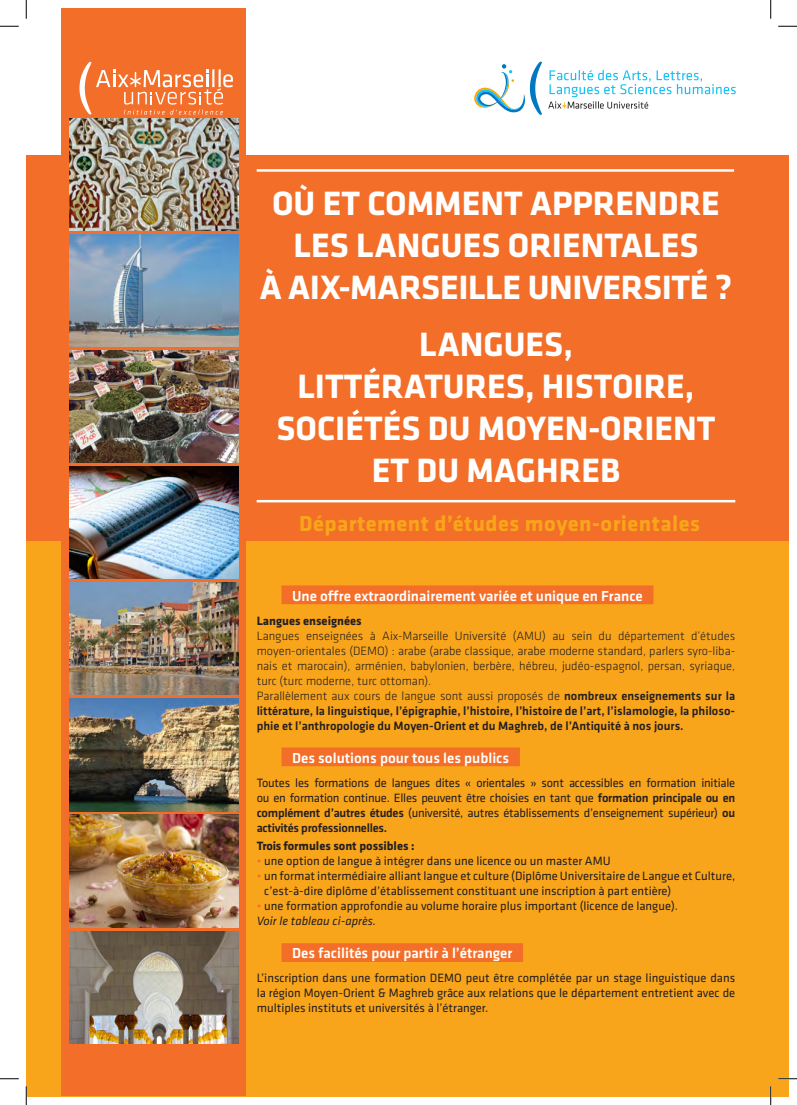
<style>
.page{position:relative;width:797px;height:1105px;background:#fff}
.page>*{position:absolute;margin:0;border:0;box-sizing:border-box;transform-origin:0 0}
.t1{font:700 35px/42px "Klavika Basic";color:#fff;text-align:center}
.t2{font:700 22.5px "Klavika Basic";letter-spacing:.02em;color:#f9a51b}
.t3{font:500 15px "Klavika Basic";color:#fff}
.t4{font:12.5px/15px "Klavika Basic";color:#231f20;text-align:justify}
.t5{font:300 12.5px/15px "Klavika Basic";color:#231f20;text-align:justify}
.t6{font:500 12.5px/15px "Klavika Basic";color:#231f20;text-align:justify}
.t7{font:700 12.5px "Klavika Basic";color:#231f20}
.t8{font:italic 12.5px "Klavika Basic";color:#231f20}
.s1{font-weight:300}
.s2{font-weight:500}
.s3{font-weight:300;color:#f36e28}
</style>
<div class="page">
<div style="left:26px;top:349px;width:762px;height:747px;background:#f9a51b"></div>
<div style="left:26px;top:155px;width:762px;height:385px;background:#f36e28"></div>
<div style="left:62px;top:9px;width:184px;height:1087px;background:#f36e28"></div>
<img style="left:69px;top:119px;width:169px;height:111px">
<img style="left:69px;top:234px;width:169px;height:112px">
<img style="left:69px;top:699px;width:169px;height:112px">
<img style="left:69px;top:350px;width:169px;height:113px">
<img style="left:69px;top:815px;width:169px;height:112px">
<img style="left:69px;top:466px;width:169px;height:113px">
<img style="left:69px;top:931px;width:169px;height:112px">
<img style="left:69px;top:583px;width:169px;height:112px">
<svg style="left:548px;top:70px;width:187px;height:39px"></svg>
<svg style="left:474px;top:62px;width:68px;height:53px"></svg>
<hr style="left:257px;top:169px;width:477px;height:3px;background:#fff">
<hr style="left:257px;top:500px;width:478px;height:2px;background:#fff">
<svg style="left:79px;top:62px;width:154px;height:53px"></svg>
<div style="left:281px;top:585px;width:372px;height:19px;background:#f36e28"></div>
<div style="left:281px;top:747px;width:239px;height:19px;background:#f36e28"></div>
<div style="left:281px;top:943px;width:242px;height:19px;background:#f36e28"></div>
<svg style="left:0;top:25px;width:19px;height:2px"></svg>
<svg style="left:778px;top:25px;width:19px;height:2px"></svg>
<svg style="left:0;top:1078px;width:19px;height:1px"></svg>
<svg style="left:778px;top:1078px;width:19px;height:1px"></svg>
<svg style="left:25px;top:0;width:2px;height:19px"></svg>
<svg style="left:25px;top:1086px;width:2px;height:19px"></svg>
<svg style="left:770px;top:0;width:1px;height:19px"></svg>
<svg style="left:770px;top:1086px;width:1px;height:19px"></svg>
<p class="t1" style="left:260px;top:181px;width:474px">OÙ ET COMMENT APPRENDRE<br>LES LANGUES ORIENTALES<br>À AIX-MARSEILLE UNIVERSITÉ ?</p>
<p class="t1" style="left:297px;top:322px;width:398px">LANGUES,<br>LITTÉRATURES, HISTOIRE,</p>
<p class="t1" style="left:276px;top:406px;width:440px">SOCIÉTÉS DU MOYEN-ORIENT</p>
<p class="t1" style="left:372px;top:448px;width:250px">ET DU MAGHREB</p>
<p class="t2" style="left:299px;top:507px;width:402px">Département d’études moyen-orientales</p>
<p class="t3" style="left:292px;top:585px;width:352px">Une offre extraordinairement variée et unique en France</p>
<p class="t7" style="left:257px;top:611px;width:106px">Langues enseignées</p>
<p class="t5" style="left:257px;top:628px;width:480px">Langues enseignées à Aix-Marseille Université (AMU) au sein du département d’études moyen-orientales (DEMO) : arabe (arabe classique, arabe moderne standard, parlers syro-liba&shy;nais et marocain), arménien, babylonien, berbère, hébreu, judéo-espagnol, persan, syriaque, turc (turc moderne, turc ottoman).</p>
<p class="t6" style="left:257px;top:688px;width:480px"><span class="s1">Parallèlement aux cours de langue sont aussi proposés de</span> nombreux enseignements sur la littérature, la linguistique, l’épigraphie, l’histoire, l’histoire de l’art, l’islamologie, la philoso&shy;phie et l’anthropologie du Moyen-Orient et du Maghreb, de l’Antiquité à nos jours.</p>
<p class="t3" style="left:292px;top:747px;width:219px">Des solutions pour tous les publics</p>
<p class="t4" style="left:257px;top:775px;width:480px">Toutes les formations de langues dites « orientales » sont accessibles en formation initiale ou en formation continue. Elles peuvent être choisies en tant que <span class="s2">formation principale ou en complément d’autres études</span> (université, autres établissements d’enseignement supérieur) <span class="s2">ou activités professionnelles.</span></p>
<p class="t7" style="left:257px;top:837px;width:159px">Trois formules sont possibles :</p>
<p class="t4" style="left:257px;top:853px;width:355px"><span class="s3">•</span> une option de langue à intégrer dans une licence ou un master AMU</p>
<p class="t4" style="left:264px;top:868px;width:472px;text-indent:-7px"><span class="s3">•</span> un format intermédiaire alliant langue et culture (Diplôme Universitaire de Langue et Culture, c’est-à-dire diplôme d’établissement constituant une inscription à part entière)</p>
<p class="t4" style="left:257px;top:898px;width:423px"><span class="s3">•</span> une formation approfondie au volume horaire plus important (licence de langue).</p>
<p class="t8" style="left:257px;top:913px;width:121px">Voir le tableau ci-après.</p>
<p class="t3" style="left:292px;top:943px;width:222px">Des facilités pour partir à l’étranger</p>
<p class="t4" style="left:257px;top:970px;width:480px">L’inscription dans une formation DEMO peut être complétée par un stage linguistique dans la région Moyen-Orient &amp; Maghreb grâce aux relations que le département entretient avec de multiples instituts et universités à l’étranger.</p>
</div>
